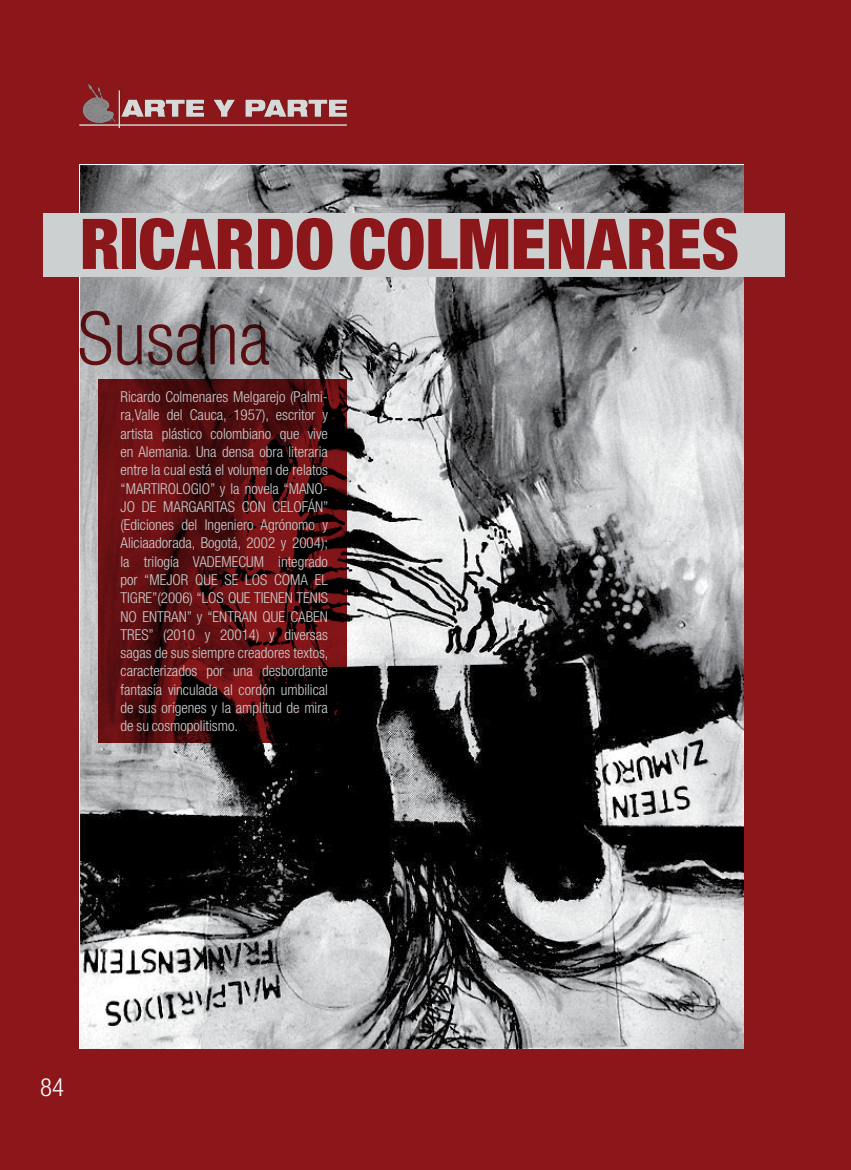
<style>
.page{position:relative;width:851px;height:1170px;background:#fff}
.page>*{position:absolute;margin:0;border:0;box-sizing:border-box;transform-origin:0 0}
.t1{font:900 condensed 70px "Helvetica Neue LT Std";color:#8b171a}
.t2{font:300 condensed 25px "Helvetica Neue LT Std";color:#fff}
.t3{font:300 condensed 15px/18.2px "Helvetica Neue LT Std";color:#cdd0d0;text-align:justify}
</style>
<div class="page">
<div style="left:0;top:0;width:850px;height:1169px;background:#8b171a"></div>
<img style="left:80px;top:84px;width:267px;height:44px">
<img style="left:80px;top:164px;width:663px;height:884px">
<div style="left:43px;top:213px;width:741px;height:63px;background:#cdd0d0"></div>
<svg style="left:98px;top:379px;width:248px;height:363px"></svg>
<svg style="left:80px;top:311px;width:189px;height:54px"></svg>
<h1 class="t1" style="left:80px;top:201px;width:660px">RICARDO COLMENARES</h1>
<p class="t3" style="left:120px;top:387px;width:209px">Ricardo Colmenares Melgarejo (Palmi&shy;ra,Valle del Cauca, 1957), escritor y artista plástico colombiano que vive en Alemania. Una densa obra literaria entre la cual está el volumen de relatos “MARTIROLOGIO” y la novela “MANO-JO DE MARGARITAS CON CELOFÁN” (Ediciones del Ingeniero Agrónomo y Aliciaadorada, Bogotá, 2002 y 2004); la trilogía VADEMECUM integrado por “MEJOR QUE SE LOS COMA EL TIGRE”(2006) “LOS QUE TIENEN TENIS NO ENTRAN” y “ENTRAN QUE CABEN TRES” (2010 y 20014) y diversas sagas de sus siempre creadores textos, caracterizados por una desbordante fantasía vinculada al cordón umbilical de sus orígenes y la amplitud de mira de su cosmopolitismo.</p>
<h2 class="t2" style="left:40px;top:1073px;width:25px">84</h2>
</div>
